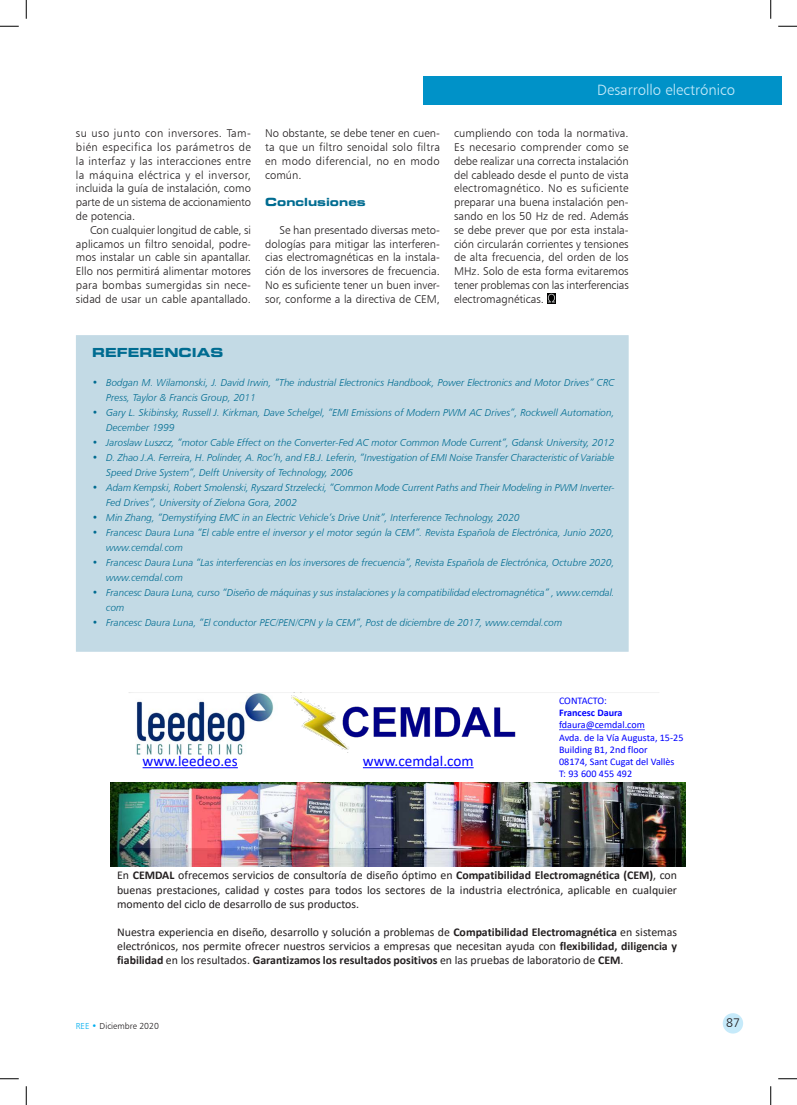
<style>
.page{position:relative;width:797px;height:1105px;background:#fff}
.page>*{position:absolute;margin:0;border:0;box-sizing:border-box;transform-origin:0 0}
.t1{font:15.25px "Calibri";color:#00f}
.t2{font:15px "Humanist 777 BT Light B";color:#c6eafa}
.TITULO_APARTADO{font:12.5px "Eurostile Bold Extended Two";color:#006c91}
.t3{font:12.5px "Humanist 777 BT Light B";color:#231f20}
.t4{font:11.88px/14.2px "Calibri";color:#231f20;text-align:justify}
.TEXTO_ARTICULO{font:11.25px/13.8px "Humanist 777 BT Light B";color:#231f20;text-align:justify}
.TITULO_APARTADO-2{font:11.25px "Eurostile Bold Extended Two";color:#006c91}
.t5{font:10.12px/12.1px "Calibri";color:#00f}
.t6{font:10px/15px "Humanist 777 BT Light Italic B";color:#006c91}
.t7{font:8.75px "Humanist 777 BT Light B";color:#231f20}
.s1{font-weight:700}
.s2{color:#00aeef}
</style>
<div class="page">
<div style="left:423px;top:76px;width:358px;height:29px;background:#0092c8"></div>
<div style="left:722px;top:1013px;width:21px;height:20px;background:#c6eafa;border-radius:50%"></div>
<div style="left:76px;top:335px;width:552px;height:317px;background:#c3dae5;border:1px solid #c3dae5"></div>
<svg style="left:547px;top:294px;width:9px;height:9px"></svg>
<img style="left:110px;top:693px;width:576px;height:174px">
<svg style="left:363px;top:767px;width:110px;height:1px"></svg>
<svg style="left:143px;top:767px;width:95px;height:1px"></svg>
<div style="left:77px;top:679px;width:53px;height:36px;background:#fff;border-radius:50%"></div>
<div style="left:655px;top:684px;width:53px;height:36px;background:#fff;border-radius:50%"></div>
<svg style="left:0;top:25px;width:19px;height:2px"></svg>
<svg style="left:778px;top:25px;width:19px;height:2px"></svg>
<svg style="left:0;top:1078px;width:19px;height:1px"></svg>
<svg style="left:778px;top:1078px;width:19px;height:1px"></svg>
<svg style="left:25px;top:0;width:2px;height:19px"></svg>
<svg style="left:25px;top:1086px;width:2px;height:19px"></svg>
<svg style="left:770px;top:0;width:1px;height:19px"></svg>
<svg style="left:770px;top:1086px;width:1px;height:19px"></svg>
<p class="TEXTO_ARTICULO" style="left:76px;top:127px;width:177px">su uso junto con inversores. Tam&shy;bién especifica los parámetros de la interfaz y las interacciones entre la máquina eléctrica y el inversor, incluida la guía de instalación, como parte de un sistema de accionamiento de potencia.</p>
<p class="TEXTO_ARTICULO" style="left:76px;top:223px;width:177px;text-indent:14px">Con cualquier longitud de cable, si aplicamos un filtro senoidal, podre&shy;mos instalar un cable sin apantallar.<br>Ello nos permitirá alimentar motores para bombas sumergidas sin nece&shy;sidad de usar un cable apantallado.</p>
<p class="TEXTO_ARTICULO" style="left:265px;top:127px;width:176px">No obstante, se debe tener en cuen&shy;ta que un filtro senoidal solo filtra en modo diferencial, no en modo común.</p>
<p class="TITULO_APARTADO-2" style="left:265px;top:194px;width:102px">Conclusiones</p>
<p class="TEXTO_ARTICULO" style="left:265px;top:223px;width:176px;text-indent:14px">Se han presentado diversas meto&shy;dologías para mitigar las interferen&shy;cias electromagnéticas en la instala&shy;ción de los inversores de frecuencia.<br>No es suficiente tener un buen inver&shy;sor, conforme a la directiva de CEM,</p>
<h2 class="t2" style="left:597px;top:81px;width:139px">Desarrollo electrónico</h2>
<p class="TEXTO_ARTICULO" style="left:454px;top:127px;width:176px">cumpliendo con toda la normativa.<br>Es necesario comprender como se debe realizar una correcta instalación del cableado desde el punto de vista electromagnético. No es suficiente preparar una buena instalación pen&shy;sando en los 50 Hz de red. Además se debe prever que por esta instala&shy;ción circularán corrientes y tensiones de alta frecuencia, del orden de los MHz. Solo de esta forma evitaremos tener problemas con las interferencias electromagnéticas.</p>
<p class="TITULO_APARTADO" style="left:92px;top:344px;width:133px">REFERENCIAS</p>
<p class="t6" style="left:106px;top:374px;width:510px;text-indent:-14px">• Bodgan M. Wilamonski, J. David Irwin, “The industrial Electronics Handbook, Power Electronics and Motor Drives” CRC<br>Press, Taylor &amp; Francis Group, 2011</p>
<p class="t6" style="left:106px;top:404px;width:510px;text-indent:-14px">• Gary L. Skibinsky, Russell J. Kirkman, Dave Schelgel, “EMI Emissions of Modern PWM AC Drives”, Rockwell Automation,<br>December 1999</p>
<p class="t6" style="left:92px;top:434px;width:524px">• Jaroslaw Luszcz, “motor Cable Effect on the Converter-Fed AC motor Common Mode Current”, Gdansk University, 2012</p>
<p class="t6" style="left:106px;top:449px;width:510px;text-indent:-14px">• D. Zhao J.A. Ferreira, H. Polinder, A. Roc’h, and F.B.J. Leferin, “Investigation of EMI Noise Transfer Characteristic of Variable<br>Speed Drive System”, Delft University of Technology, 2006</p>
<p class="t6" style="left:106px;top:479px;width:510px;text-indent:-14px">• Adam Kempski, Robert Smolenski, Ryszard Strzelecki, “Common Mode Current Paths and Their Modeling in PWM Inverter-<br>Fed Drives”, University of Zielona Gora, 2002</p>
<p class="t6" style="left:92px;top:509px;width:429px">• Min Zhang, “Demystifying EMC in an Electric Vehicle’s Drive Unit”, Interference Technology, 2020</p>
<p class="t6" style="left:106px;top:524px;width:510px;text-indent:-14px">• Francesc Daura Luna “El cable entre el inversor y el motor según la CEM”. Revista Española de Electrónica, Junio 2020, www.cemdal.com</p>
<p class="t6" style="left:106px;top:554px;width:510px;text-indent:-14px">• Francesc Daura Luna “Las interferencias en los inversores de frecuencia”, Revista Española de Electrónica, Octubre 2020, www.cemdal.com</p>
<p class="t6" style="left:106px;top:584px;width:510px;text-indent:-14px">• Francesc Daura Luna, curso “Diseño de máquinas y sus instalaciones y la compatibilidad electromagnética” , www.cemdal. com</p>
<p class="t6" style="left:92px;top:614px;width:471px">• Francesc Daura Luna, “El conductor PEC/PEN/CPN y la CEM”, Post de diciembre de 2017, www.cemdal.com</p>
<p class="t1" style="left:143px;top:750px;width:97px">www.leedeo.es</p>
<p class="t1" style="left:363px;top:750px;width:112px">www.cemdal.com</p>
<p class="t5" style="left:559px;top:694px;width:126px">CONTACTO:<br><span class="s1">Francesc Daura </span>fdaura@cemdal.com<br>Avda. de la Vía Augusta, 15-25<br>Building B1, 2nd floor<br>08174, Sant Cugat del Vallès<br>T: 93 600 455 492</p>
<p class="t4" style="left:117px;top:868px;width:561px">En <span class="s1">CEMDAL</span> ofrecemos servicios de consultoría de diseño óptimo en <span class="s1">Compatibilidad Electromagnética (CEM)</span>, con buenas prestaciones, calidad y costes para todos los sectores de la industria electrónica, aplicable en cualquier momento del ciclo de desarrollo de sus productos.</p>
<p class="t4" style="left:117px;top:925px;width:561px">Nuestra experiencia en diseño, desarrollo y solución a problemas de <span class="s1">Compatibilidad Electromagnética</span> en sistemas electrónicos, nos permite ofrecer nuestros servicios a empresas que necesitan ayuda con <span class="s1">flexibilidad, diligencia y fiabilidad</span> en los resultados. <span class="s1">Garantizamos los resultados positivos</span> en las pruebas de laboratorio de <span class="s1">CEM</span>.</p>
<p class="t7" style="left:76px;top:1020px;width:84px"><span class="s2">REE •</span> Diciembre 2020</p>
<p class="t3" style="left:726px;top:1015px;width:16px">87</p>
</div>
